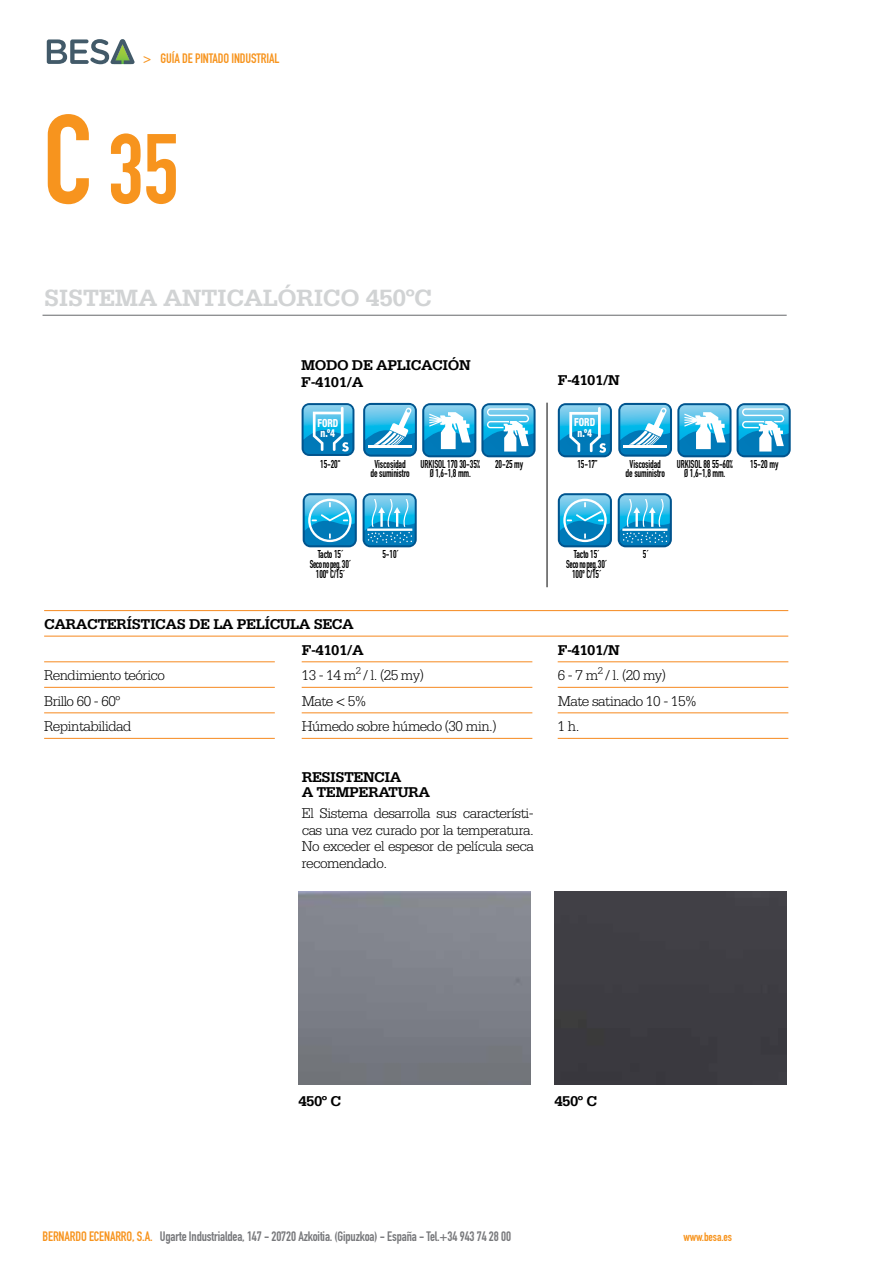
<style>
.page{position:relative;width:893px;height:1263px;background:#fff}
.page>*{position:absolute;margin:0;border:0;box-sizing:border-box;transform-origin:0 0}
.t1{font:97.5px "DIN Engschrift Std";color:#f7941e}
.t2{font:700 24.9px "Serifa Std";letter-spacing:-.02em;color:#d1d3d4}
.t3{font:300 15px/25.5px "Serifa Std";letter-spacing:-.035em;color:#000}
.t4{font:700 15px/15px "Serifa Std";letter-spacing:-.035em;color:#000}
.t5{font:13.5px "DIN Engschrift Std";letter-spacing:-.01em;color:#77787b}
.t6{font:13.5px "DIN Engschrift Std";letter-spacing:-.01em;color:#f7941e}
.t7{font:12px "DIN Engschrift Std";letter-spacing:-.01em;color:#f7941e}
.t8{font:11.25px/9.8px "DIN Engschrift Std";letter-spacing:-.01em;color:#000;text-align:center;scale:.85 1}
.t9{font:800 condensed 11.1px/10.1px "Helvetica Neue LT Std";color:#fff;scale:.85 1}
.s1{font-size:124.5px}
.s2{font-weight:700}
.s3{color:#f7941e}
</style>
<div class="page">
<svg style="left:47px;top:39px;width:88px;height:25px"></svg>
<hr style="left:43px;top:315px;width:744px;height:1px;background:#77787b">
<hr style="left:44px;top:661px;width:231px;height:1px;background:#f6891f">
<hr style="left:44px;top:687px;width:231px;height:1px;background:#f6891f">
<hr style="left:44px;top:712px;width:231px;height:1px;background:#f6891f">
<hr style="left:44px;top:738px;width:231px;height:1px;background:#f6891f">
<hr style="left:44px;top:610px;width:744px;height:1px;background:#f6891f">
<hr style="left:44px;top:636px;width:744px;height:1px;background:#f6891f">
<hr style="left:302px;top:661px;width:230px;height:1px;background:#f6891f">
<hr style="left:302px;top:687px;width:230px;height:1px;background:#f6891f">
<hr style="left:302px;top:712px;width:230px;height:1px;background:#f6891f">
<hr style="left:302px;top:738px;width:230px;height:1px;background:#f6891f">
<hr style="left:558px;top:661px;width:230px;height:1px;background:#f6891f">
<hr style="left:558px;top:687px;width:230px;height:1px;background:#f6891f">
<hr style="left:558px;top:712px;width:230px;height:1px;background:#f6891f">
<hr style="left:558px;top:738px;width:230px;height:1px;background:#f6891f">
<svg style="left:303px;top:493px;width:54px;height:54px"></svg>
<svg style="left:305px;top:495px;width:50px;height:50px;background:#48afd9"></svg>
<svg style="left:422px;top:403px;width:54px;height:54px"></svg>
<svg style="left:424px;top:405px;width:50px;height:50px"></svg>
<svg style="left:481px;top:403px;width:55px;height:54px"></svg>
<svg style="left:483px;top:405px;width:50px;height:50px"></svg>
<svg style="left:363px;top:493px;width:54px;height:54px"></svg>
<svg style="left:365px;top:495px;width:50px;height:50px;background:#48b0da"></svg>
<div style="left:363px;top:403px;width:54px;height:54px;background:#00548e;border-radius:8px"></div>
<svg style="left:365px;top:405px;width:50px;height:50px;background:#52b4dc"></svg>
<hr style="left:369px;top:446px;width:43px;height:2px;background:#fff">
<svg style="left:558px;top:493px;width:54px;height:54px"></svg>
<svg style="left:560px;top:495px;width:50px;height:50px;background:#48afd9"></svg>
<svg style="left:558px;top:403px;width:54px;height:54px"></svg>
<svg style="left:560px;top:405px;width:50px;height:50px;background:#45aeda"></svg>
<svg style="left:677px;top:403px;width:54px;height:54px"></svg>
<svg style="left:679px;top:405px;width:50px;height:50px"></svg>
<svg style="left:737px;top:403px;width:54px;height:54px"></svg>
<svg style="left:739px;top:405px;width:50px;height:50px"></svg>
<svg style="left:618px;top:493px;width:54px;height:54px"></svg>
<svg style="left:620px;top:495px;width:50px;height:50px;background:#48b0da"></svg>
<div style="left:618px;top:403px;width:54px;height:54px;background:#00548e;border-radius:8px"></div>
<svg style="left:620px;top:405px;width:50px;height:50px;background:#52b4dc"></svg>
<hr style="left:624px;top:446px;width:43px;height:2px;background:#fff">
<div style="left:554px;top:891px;width:233px;height:193px;background:#3f3e44"></div>
<svg style="left:302px;top:403px;width:52px;height:53px"></svg>
<svg style="left:304px;top:405px;width:48px;height:49px;background:#45afda"></svg>
<hr style="left:547px;top:403px;width:1px;height:184px;background:#000">
<p class="t6" style="left:143px;top:51px;width:138px">&gt; GUÍA DE PINTADO INDUSTRIAL</p>
<h1 class="t1" style="left:43px;top:112px;width:138px"><span class="s1">C</span> 35</h1>
<h2 class="t2" style="left:44px;top:283px;width:390px">SISTEMA ANTICALÓRICO 450ºC</h2>
<p class="t4" style="left:301px;top:357px;width:171px;line-height:16.5px">MODO DE APLICACIÓN<br>F-4101/A</p>
<p class="t4" style="left:558px;top:373px;width:64px">F-4101/N</p>
<p class="t9" style="left:317px;top:418px;width:26px">FORD n.º4</p>
<p class="t9" style="left:574px;top:417px;width:26px">FORD n.º4</p>
<p class="t8" style="left:320px;top:459px;width:25px">15-20"</p>
<p class="t8" style="left:421px;top:459px;width:72px">URKISOL 170 30-35%<br>Ø 1,6-1,8 mm.</p>
<p class="t8" style="left:374px;top:459px;width:38px">Viscosidad</p>
<p class="t8" style="left:495px;top:459px;width:35px">20-25 my</p>
<p class="t8" style="left:370px;top:469px;width:48px">de suministro</p>
<p class="t8" style="left:577px;top:459px;width:25px">15-17”</p>
<p class="t8" style="left:677px;top:459px;width:68px">URKISOL 88 55-60%<br>Ø 1,6-1,8 mm.</p>
<p class="t8" style="left:630px;top:459px;width:38px">Viscosidad</p>
<p class="t8" style="left:750px;top:459px;width:35px">15-20 my</p>
<p class="t8" style="left:626px;top:469px;width:48px">de suministro</p>
<p class="t8" style="left:310px;top:549px;width:50px">Tacto 15´<br>Seco no peg. 30´<br>100º C/15´</p>
<p class="t4" style="left:44px;top:616px;width:311px">CARACTERÍSTICAS DE LA PELÍCULA SECA</p>
<p class="t8" style="left:382px;top:549px;width:20px">5-10´</p>
<p class="t8" style="left:566px;top:549px;width:49px">Tacto 15´<br>Seco no peg. 30´<br>100º C/15´</p>
<p class="t8" style="left:643px;top:549px;width:8px">5´</p>
<p class="t3" style="left:44px;top:663px;width:122px">Rendimiento teórico<br>Brillo 60 - 60º<br>Repintabilidad</p>
<p class="t3" style="left:302px;top:637px;width:196px"><span class="s2">F-4101/A<br></span>13 - 14 m<sup>2</sup> / l. (25 my)<br>Mate &lt; 5%<br>Húmedo sobre húmedo (30 min.)</p>
<p class="t3" style="left:558px;top:637px;width:140px"><span class="s2">F-4101/N<br></span>6 - 7 m<sup>2</sup> / l. (20 my)<br>Mate satinado 10 - 15%<br>1 h.</p>
<p class="t4" style="left:302px;top:769px;width:130px">RESISTENCIA<br>A TEMPERATURA</p>
<p class="t3" style="left:302px;top:805px;width:234px;line-height:16.5px;text-align:justify">El Sistema desarrolla sus característi&shy;cas una vez curado por la temperatura.<br>No exceder el espesor de película seca recomendado.</p>
<p class="t4" style="left:298px;top:1093px;width:44px">450º C</p>
<p class="t4" style="left:554px;top:1093px;width:44px">450º C</p>
<p class="t5" style="left:43px;top:1228px;width:470px"><span class="s3">BERNARDO ECENARRO, S.A.</span> Ugarte Industrialdea, 147 - 20720 Azkoitia. (Gipuzkoa) - España - Tel.+34 943 74 28 00</p>
<p class="t7" style="left:683px;top:1230px;width:50px">www.besa.es</p>
</div>
